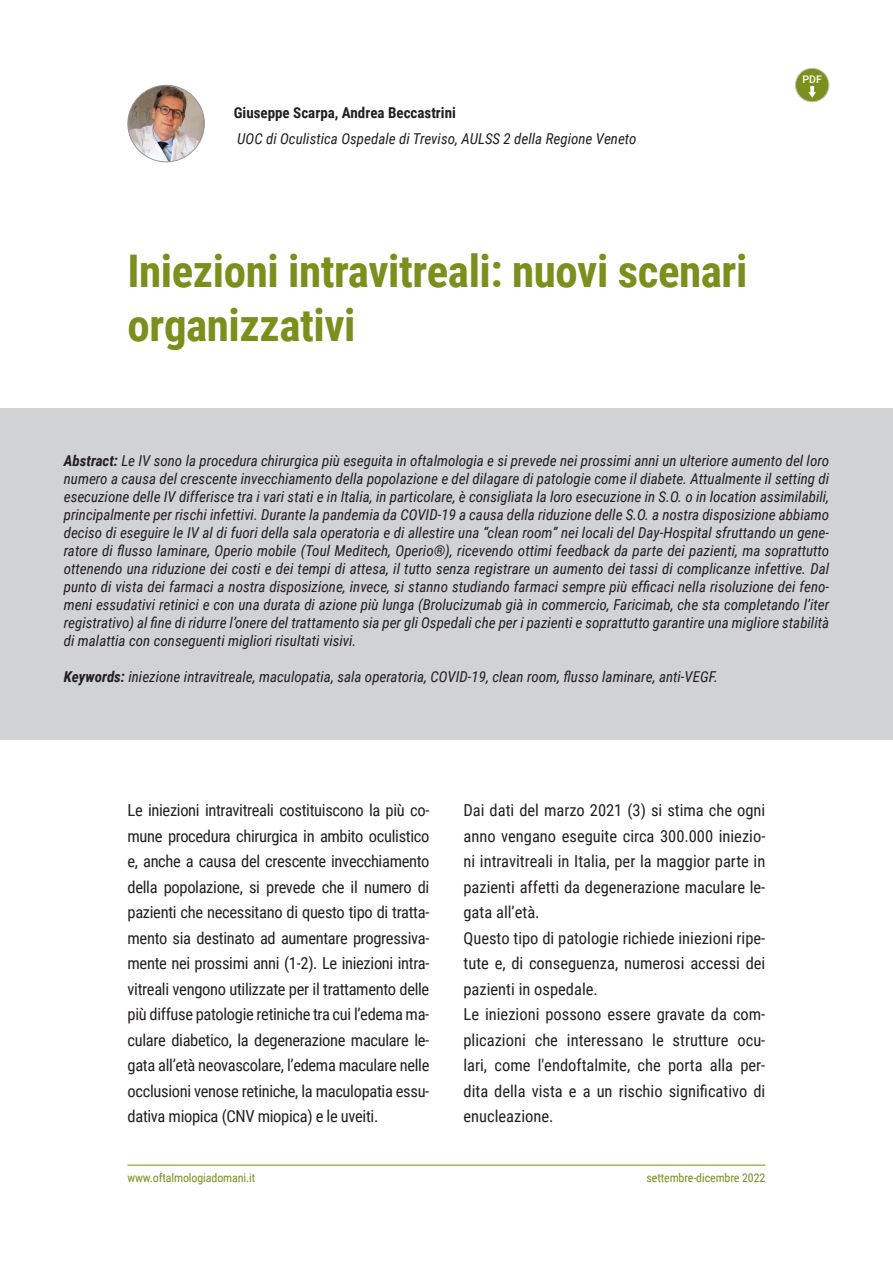
<style>
.page{position:relative;width:893px;height:1263px;background:#fff}
.page>*{position:absolute;margin:0;border:0;box-sizing:border-box;transform-origin:0 0}
.t1{font:700 45px/54px "Roboto Condensed";letter-spacing:-.01em;color:#7a8f1c}
.t2{font:16.5px/25.5px "Roboto Condensed";color:#231f20;text-align:justify}
.t3{font:italic 15px/18px "Roboto Condensed";color:#231f20;text-align:justify}
.t4{font:700 15px "Roboto Condensed";color:#231f20}
.t5{font:12px "Roboto Condensed";letter-spacing:-.01em;color:#7a8f1c}
.t6{font:500 10.65px "Roboto";color:#fff}
.s1{font-weight:700}
</style>
<div class="page">
<hr style="left:128px;top:1165px;width:637px;height:1px;background:#7a8f1c">
<div style="left:795px;top:68px;width:34px;height:34px;background:#7a8f1c;border-radius:50%"></div>
<svg style="left:808px;top:86px;width:8px;height:12px"></svg>
<div style="left:795px;top:68px;width:34px;height:34px;border:1px solid #bcbdc0;border-radius:50%"></div>
<div style="left:0;top:408px;width:893px;height:332px;background:#d1d2d4"></div>
<img style="left:128px;top:85px;width:76px;height:77px;border-radius:38px">
<div style="left:128px;top:85px;width:77px;height:77px;border:1px solid #939598;border-radius:50%"></div>
<p class="t4" style="left:234px;top:102px;width:223px">Giuseppe Scarpa, Andrea Beccastrini</p>
<p class="t3" style="left:237px;top:130px;width:401px">UOC di Oculistica Ospedale di Treviso, AULSS 2 della Regione Veneto</p>
<h1 class="t1" style="left:128px;top:242px;width:621px">Iniezioni intravitreali: nuovi scenari organizzativi</h1>
<p class="t6" style="left:802px;top:72px;width:21px">PDF</p>
<p class="t3" style="left:64px;top:451px;width:767px"><span class="s1">Abstract:</span> Le IV sono la procedura chirurgica più eseguita in oftalmologia e si prevede nei prossimi anni un ulteriore aumento del loro numero a causa del crescente invecchiamento della popolazione e del dilagare di patologie come il diabete. Attualmente il setting di esecuzione delle IV differisce tra i vari stati e in Italia, in particolare, è consigliata la loro esecuzione in S.O. o in location assimilabili, principalmente per rischi infettivi. Durante la pandemia da COVID-19 a causa della riduzione delle S.O. a nostra disposizione abbiamo deciso di eseguire le IV al di fuori della sala operatoria e di allestire una “clean room” nei locali del Day-Hospital sfruttando un gene&shy;ratore di flusso laminare, Operio mobile (Toul Meditech, Operio®), ricevendo ottimi feedback da parte dei pazienti, ma soprattutto ottenendo una riduzione dei costi e dei tempi di attesa, il tutto senza registrare un aumento dei tassi di complicanze infettive. Dal punto di vista dei farmaci a nostra disposizione, invece, si stanno studiando farmaci sempre più efficaci nella risoluzione dei feno&shy;meni essudativi retinici e con una durata di azione più lunga (Brolucizumab già in commercio, Faricimab, che sta completando l’iter registrativo) al fine di ridurre l’onere del trattamento sia per gli Ospedali che per i pazienti e soprattutto garantire una migliore stabilità di malattia con conseguenti migliori risultati visivi.</p>
<p class="t3" style="left:64px;top:667px;width:656px"><span class="s1">Keywords:</span> iniezione intravitreale, maculopatia, sala operatoria, COVID-19, clean room, flusso laminare, anti-VEGF.</p>
<p class="t2" style="left:128px;top:797px;width:303px">Le iniezioni intravitreali costituiscono la più co&shy;mune procedura chirurgica in ambito oculistico e, anche a causa del crescente invecchiamento della popolazione, si prevede che il numero di pazienti che necessitano di questo tipo di tratta&shy;mento sia destinato ad aumentare progressiva&shy;mente nei prossimi anni (1-2). Le iniezioni intra&shy;vitreali vengono utilizzate per il trattamento delle più diffuse patologie retiniche tra cui l’edema ma&shy;culare diabetico, la degenerazione maculare le&shy;gata all’età neovascolare, l’edema maculare nelle occlusioni venose retiniche, la maculopatia essu&shy;dativa miopica (CNV miopica) e le uveiti.</p>
<p class="t2" style="left:463px;top:797px;width:303px;text-align:left">Dai dati del marzo 2021 (3) si stima che ogni anno vengano eseguite circa 300.000 iniezio&shy;ni intravitreali in Italia, per la maggior parte in pazienti affetti da degenerazione maculare le&shy;gata all’età.<br>Questo tipo di patologie richiede iniezioni ripe&shy;tute e, di conseguenza, numerosi accessi dei pazienti in ospedale.<br>Le iniezioni possono essere gravate da com&shy;plicazioni che interessano le strutture ocu&shy;lari, come l'endoftalmite, che porta alla per&shy;dita della vista e a un rischio significativo di enucleazione.</p>
<p class="t5" style="left:128px;top:1169px;width:129px">www.oftalmologiadomani.it</p>
<p class="t5" style="left:646px;top:1169px;width:120px">settembre-dicembre 2022</p>
</div>
